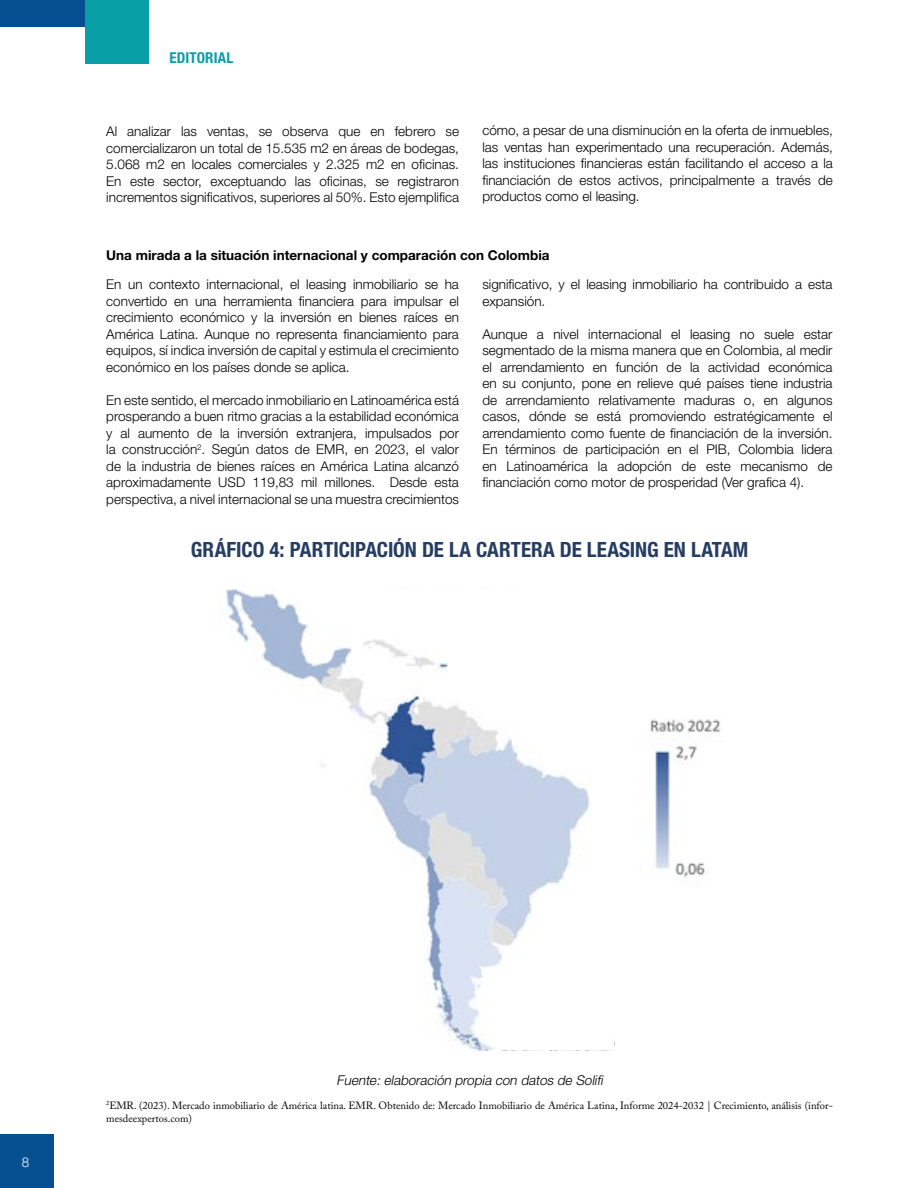
<style>
.page{position:relative;width:918px;height:1188px;background:#fff}
.page>*{position:absolute;margin:0;border:0;box-sizing:border-box;transform-origin:0 0}
.t1{font:700 condensed 21px "Helvetica Neue LT Std";color:#263d63}
.t2{font:700 condensed 15px "Helvetica Neue LT Std";letter-spacing:.005em;color:#089ea6}
.t3{font:300 13.5px/16.5px "Helvetica Neue LT Std";color:#000;text-align:justify}
.t4{font:700 13.5px "Helvetica Neue LT Std";color:#000}
.t5{font:italic 300 13.5px "Helvetica Neue LT Std";color:#000}
.t6{font:300 13.5px "Helvetica Neue LT Std";color:#fff}
.t7{font:10.5px/13.5px "Adobe Caslon Pro";color:#000}
</style>
<div class="page">
<div style="left:0;top:1134px;width:54px;height:54px;background:#064f91"></div>
<div style="left:85px;top:0;width:64px;height:64px;background:#089ea6"></div>
<div style="left:0;top:0;width:85px;height:27px;background:#064f91"></div>
<img style="left:224px;top:589px;width:366px;height:461px">
<div style="left:498px;top:1021px;width:116px;height:29px;background:#fff"></div>
<img style="left:650px;top:719px;width:71px;height:159px">
<p class="t2" style="left:170px;top:49px;width:65px">EDITORIAL</p>
<p class="t3" style="left:106px;top:123px;width:354px">Al analizar las ventas, se observa que en febrero se comercializaron un total de 15.535 m2 en áreas de bodegas, 5.068 m2 en locales comerciales y 2.325 m2 en oficinas.<br>En este sector, exceptuando las oficinas, se registraron incrementos significativos, superiores al 50%. Esto ejemplifica</p>
<p class="t3" style="left:482px;top:122px;width:352px">cómo, a pesar de una disminución en la oferta de inmuebles, las ventas han experimentado una recuperación. Además, las instituciones financieras están facilitando el acceso a la financiación de estos activos, principalmente a través de productos como el leasing.</p>
<p class="t4" style="left:106px;top:246px;width:445px">Una mirada a la situación internacional y comparación con Colombia</p>
<p class="t3" style="left:482px;top:276px;width:352px">significativo, y el leasing inmobiliario ha contribuido a esta expansión.</p>
<p class="t3" style="left:482px;top:326px;width:352px">Aunque a nivel internacional el leasing no suele estar segmentado de la misma manera que en Colombia, al medir el arrendamiento en función de la actividad económica en su conjunto, pone en relieve qué países tiene industria de arrendamiento relativamente maduras o, en algunos casos, dónde se está promoviendo estratégicamente el arrendamiento como fuente de financiación de la inversión.<br>En términos de participación en el PIB, Colombia lidera en Latinoamérica la adopción de este mecanismo de financiación como motor de prosperidad (Ver grafica 4).</p>
<p class="t3" style="left:106px;top:276px;width:354px">En un contexto internacional, el leasing inmobiliario se ha convertido en una herramienta financiera para impulsar el crecimiento económico y la inversión en bienes raíces en América Latina. Aunque no representa financiamiento para equipos, sí indica inversión de capital y estimula el crecimiento económico en los países donde se aplica.</p>
<p class="t3" style="left:106px;top:392px;width:354px">En este sentido, el mercado inmobiliario en Latinoamérica está prosperando a buen ritmo gracias a la estabilidad económica y al aumento de la inversión extranjera, impulsados por la construcción<sup>2</sup>. Según datos de EMR, en 2023, el valor de la industria de bienes raíces en América Latina alcanzó aproximadamente USD 119,83 mil millones. Desde esta perspectiva, a nivel internacional se una muestra crecimientos</p>
<h1 class="t1" style="left:191px;top:536px;width:559px">GRÁFICO 4: PARTICIPACIÓN DE LA CARTERA DE LEASING EN LATAM</h1>
<p class="t6" style="left:22px;top:1154px;width:9px">8</p>
<p class="t5" style="left:337px;top:1072px;width:270px">Fuente: elaboración propia con datos de Solifi</p>
<p class="t7" style="left:106px;top:1098px;width:728px"><sup>2</sup>EMR. (2023). Mercado inmobiliario de América latina. EMR. Obtenido de: Mercado Inmobiliario de América Latina, Informe 2024-2032 | Crecimiento, análisis (infor&shy;mesdeexpertos.com)</p>
</div>
